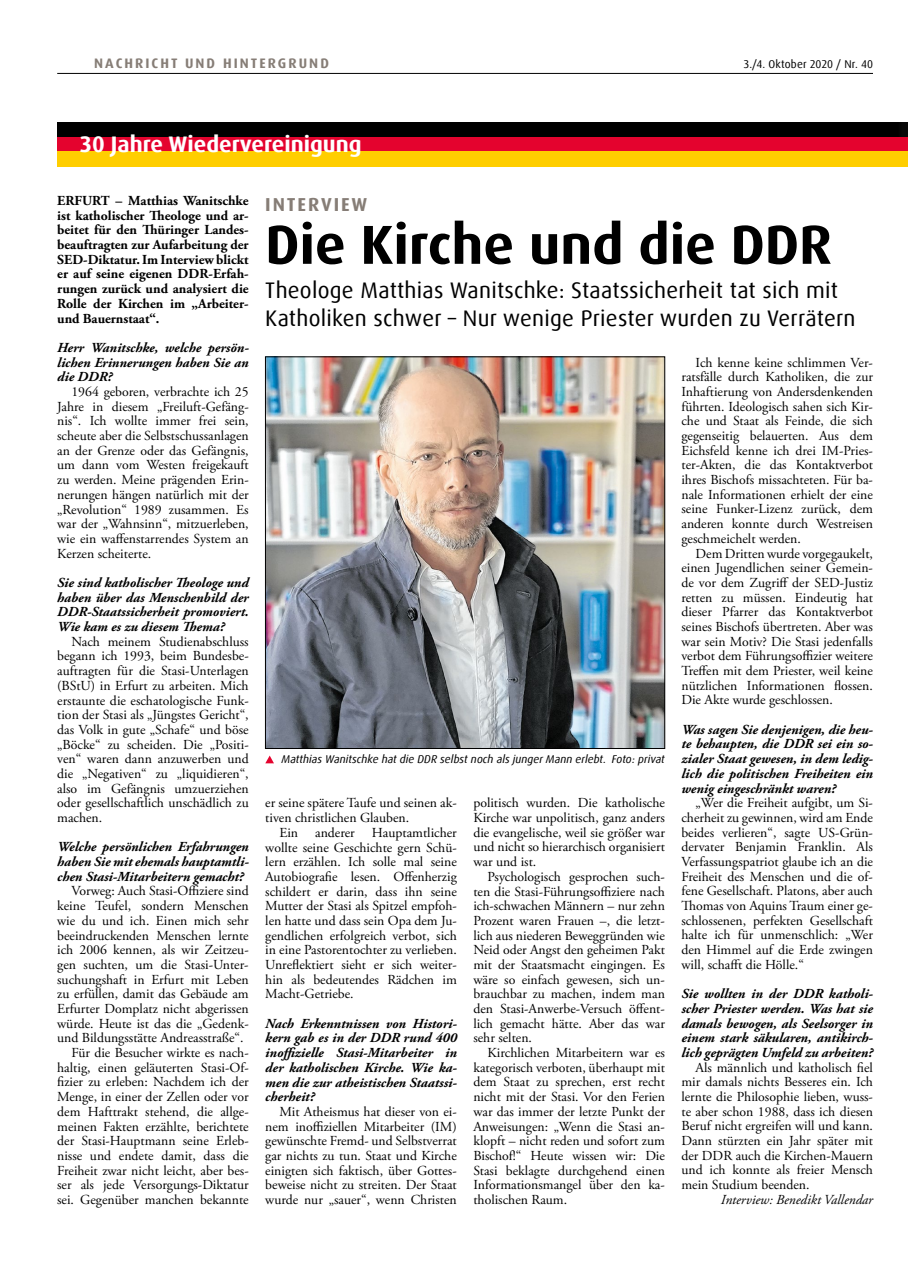
<style>
.page{position:relative;width:908px;height:1276px;background:#fff}
.page>*{position:absolute;margin:0;border:0;box-sizing:border-box;transform-origin:0 0}
.t1{font:700 55px "Dax Offc Pro";color:#000}
.t2{font:22.5px/27.5px "Dax Offc Pro";letter-spacing:.01em;color:#000}
.t3{font:700 22.5px "Dax Offc Pro";color:#fff}
.t4{font:700 18.75px "Dax Offc Pro";letter-spacing:.1em;color:#867d76}
.t5{font:13.75px/14.6px "Adobe Garamond Pro";color:#000;text-align:justify}
.t6{font:italic 700 13.75px/14.6px "Adobe Garamond Pro";color:#000;text-align:justify}
.t7{font:700 13.75px/14.6px "Adobe Garamond Pro";color:#000}
.t8{font:italic 13.75px "Adobe Garamond Pro";color:#000}
.t9{font:700 13.75px "Dax Offc Pro";letter-spacing:.15em;color:#867d76}
.t10{font:italic 11.25px "Dax Offc Pro";color:#000}
.t11{font:11.25px "Dax Offc Pro";letter-spacing:.01em;color:#000}
</style>
<div class="page">
<hr style="left:57px;top:73px;width:815px;height:1px;background:#000">
<div style="left:57px;top:122px;width:850px;height:15px;background:#000"></div>
<div style="left:57px;top:137px;width:850px;height:15px;background:#e4032e"></div>
<div style="left:57px;top:152px;width:850px;height:14px;background:#ffce00"></div>
<img style="left:267px;top:359px;width:395px;height:387px">
<div style="left:265px;top:357px;width:399px;height:391px;border:1px solid #000"></div>
<svg style="left:265px;top:755px;width:9px;height:8px"></svg>
<p class="t9" style="left:94px;top:54px;width:236px">NACHRICHT UND HINTERGRUND</p>
<p class="t11" style="left:743px;top:57px;width:131px">3./4. Oktober 2020 / Nr. 40</p>
<h2 class="t3" style="left:79px;top:130px;width:284px">30 Jahre Wiedervereinigung</h2>
<p class="t7" style="left:57px;top:194px;width:193px">ERFURT – Matthias Wanitschke ist katholischer</p>
<h3 class="t4" style="left:265px;top:193px;width:104px">INTERVIEW</h3>
<h1 class="t1" style="left:265px;top:209px;width:568px">Die Kirche und die DDR</h1>
<h2 class="t2" style="left:265px;top:277px;width:591px">Theologe Matthias Wanitschke: Staatssicherheit tat sich mit<br>Katholiken schwer – Nur wenige Priester wurden zu Verrätern</h2>
<p class="t7" style="left:165px;top:208px;width:85px">eologe und ar-</p>
<p class="t7" style="left:57px;top:223px;width:193px;text-align:justify;text-indent:100px">üringer Landes&shy;beauftragten zur Aufarbeitung der SED-Diktatur. Im Interview blickt er auf seine eigenen DDR-Erfah&shy;rungen zurück und analysiert die Rolle der Kirchen im „Arbeiter&shy;und Bauernstaat“.</p>
<p class="t6" style="left:57px;top:340px;width:193px">Herr Wanitschke, welche persön&shy;lichen Erinnerungen haben Sie an die DDR?</p>
<p class="t5" style="left:57px;top:385px;width:193px;text-indent:14px">1964 geboren, verbrachte ich 25<br>Jahre in diesem „Freiluft-Gefäng&shy;nis“. Ich wollte immer frei sein, scheute aber die Selbstschussanlagen an der Grenze oder das Gefängnis, um dann vom Westen freigekauft zu werden. Meine prägenden Erin&shy;nerungen hängen natürlich mit der „Revolution“ 1989 zusammen. Es war der „Wahnsinn“, mitzuerleben, wie ein waffenstarrendes System an Kerzen scheiterte.</p>
<p class="t6" style="left:57px;top:575px;width:116px">Sie sind katholischer</p>
<p class="t7" style="left:57px;top:223px;width:81px">beitet für den</p>
<p class="t5" style="left:681px;top:355px;width:193px;text-indent:14px">Ich kenne keine schlimmen Ver&shy;ratsfälle durch Katholiken, die zur Inhaftierung von Andersdenkenden führten. Ideologisch sahen sich Kir&shy;che und Staat als Feinde, die sich gegenseitig belauerten. Aus dem Eichsfeld kenne ich drei IM-Pries&shy;ter-Akten, die das Kontaktverbot ihres Bischofs missachteten. Für ba&shy;nale Informationen erhielt der eine seine Funker-Lizenz zurück, dem anderen konnte durch Westreisen geschmeichelt werden.</p>
<p class="t5" style="left:681px;top:546px;width:193px;text-indent:14px">Dem Dritten wurde vorgegaukelt, einen Jugendlichen seiner Gemein&shy;de vor dem Zugriff der SED-Justiz retten zu müssen. Eindeutig hat dieser Pfarrer das Kontaktverbot seines Bischofs übertreten. Aber was war sein Motiv? Die Stasi jedenfalls verbot dem Führungsoffizier weitere Treffen mit dem Priester, weil keine nützlichen Informationen flossen.<br>Die Akte wurde geschlossen.</p>
<p class="t6" style="left:681px;top:722px;width:193px">Was sagen Sie denjenigen, die heu&shy;te behaupten, die DDR sei ein so&shy;zialer Staat gewesen, in dem ledig&shy;lich die politischen Freiheiten ein wenig eingeschränkt waren?</p>
<p class="t5" style="left:695px;top:796px;width:179px">„Wer die Freiheit aufgibt, um Si-</p>
<p class="t5" style="left:681px;top:810px;width:193px">cherheit zu gewinnen, wird am Ende</p>
<p class="t5" style="left:681px;top:825px;width:193px">beides verlieren“, sagte US-Grün-</p>
<p class="t5" style="left:681px;top:840px;width:193px">dervater Benjamin Franklin. Als</p>
<p class="t5" style="left:681px;top:855px;width:193px">Verfassungspatriot glaube ich an die</p>
<p class="t5" style="left:681px;top:869px;width:193px">Freiheit des Menschen und die of-</p>
<p class="t5" style="left:681px;top:884px;width:193px">fene Gesellschaft. Platons, aber auch</p>
<p class="t5" style="left:695px;top:899px;width:178px">omas von Aquins Traum einer ge-</p>
<p class="t5" style="left:681px;top:913px;width:193px">schlossenen, perfekten Gesellschaft</p>
<p class="t5" style="left:681px;top:928px;width:193px">halte ich für unmenschlich: „Wer</p>
<p class="t5" style="left:681px;top:943px;width:193px">den Himmel auf die Erde zwingen</p>
<p class="t5" style="left:681px;top:957px;width:124px">will, schafft die Hölle.“</p>
<p class="t6" style="left:681px;top:986px;width:193px">Sie wollten in der DDR katholi&shy;scher Priester werden. Was hat sie damals bewogen, als Seelsorger in einem stark säkularen, antikirch&shy;lich geprägten Umfeld zu arbeiten?</p>
<p class="t5" style="left:681px;top:1060px;width:193px;text-indent:14px">Als männlich und katholisch fiel mir damals nichts Besseres ein. Ich lernte die Philosophie lieben, wuss&shy;te aber schon 1988, dass ich diesen Beruf nicht ergreifen will und kann.<br>Dann stürzten ein Jahr später mit der DDR auch die Kirchen-Mauern und ich konnte als freier Mensch mein Studium beenden.</p>
<p class="t8" style="left:720px;top:1191px;width:153px">Interview: Benedikt Vallendar</p>
<p class="t6" style="left:57px;top:575px;width:193px;text-indent:132px">eologe und haben über das Menschenbild der DDR-Staatssicherheit promoviert.<br>Wie kam es zu diesem</p>
<p class="t6" style="left:196px;top:619px;width:29px">ema?</p>
<p class="t5" style="left:57px;top:634px;width:193px;text-indent:14px">Nach meinem Studienabschluss begann ich 1993, beim Bundesbe&shy;auftragten für die Stasi-Unterlagen (BStU) in Erfurt zu arbeiten. Mich erstaunte die eschatologische Funk&shy;tion der Stasi als „Jüngstes Gericht“, das Volk in gute „Schafe“ und böse „Böcke“ zu scheiden. Die „Positi&shy;ven“ waren dann anzuwerben und die „Negativen“ zu „liquidieren“, also im Gefängnis umzuerziehen oder gesellschaftlich unschädlich zu machen.</p>
<p class="t6" style="left:57px;top:840px;width:193px">Welche persönlichen Erfahrungen haben Sie mit ehemals hauptamtli&shy;chen Stasi-Mitarbeitern gemacht?</p>
<p class="t5" style="left:71px;top:884px;width:179px">Vorweg: Auch Stasi-Offiziere sind</p>
<p class="t5" style="left:57px;top:899px;width:193px">keine Teufel, sondern Menschen</p>
<p class="t5" style="left:57px;top:913px;width:193px">wie du und ich. Einen mich sehr</p>
<p class="t5" style="left:57px;top:928px;width:193px">beeindruckenden Menschen lernte</p>
<p class="t5" style="left:57px;top:943px;width:193px">ich 2006 kennen, als wir Zeitzeu-</p>
<p class="t5" style="left:57px;top:957px;width:193px">gen suchten, um die Stasi-Unter-</p>
<p class="t5" style="left:57px;top:972px;width:193px">suchungshaft in Erfurt mit Leben</p>
<p class="t5" style="left:57px;top:987px;width:193px">zu erfüllen, damit das Gebäude am</p>
<p class="t5" style="left:57px;top:1001px;width:193px">Erfurter Domplatz nicht abgerissen</p>
<p class="t5" style="left:57px;top:1016px;width:193px">würde. Heute ist das die „Gedenk-</p>
<p class="t5" style="left:57px;top:1031px;width:188px">und Bildungsstätte Andreasstraße“.</p>
<p class="t5" style="left:71px;top:1046px;width:179px">Für die Besucher wirkte es nach-</p>
<p class="t5" style="left:57px;top:1060px;width:193px">haltig, einen geläuterten Stasi-Of-</p>
<p class="t5" style="left:57px;top:1075px;width:193px">fizier zu erleben: Nachdem ich der</p>
<p class="t5" style="left:57px;top:1090px;width:193px">Menge, in einer der Zellen oder vor</p>
<p class="t5" style="left:57px;top:1104px;width:193px">dem Hafttrakt stehend, die allge-</p>
<p class="t5" style="left:57px;top:1119px;width:193px">meinen Fakten erzählte, berichtete</p>
<p class="t5" style="left:57px;top:1134px;width:193px">der Stasi-Hauptmann seine Erleb-</p>
<p class="t5" style="left:57px;top:1148px;width:193px">nisse und endete damit, dass die</p>
<p class="t5" style="left:57px;top:1163px;width:193px">Freiheit zwar nicht leicht, aber bes-</p>
<p class="t5" style="left:57px;top:1178px;width:193px">ser als jede Versorgungs-Diktatur</p>
<p class="t5" style="left:57px;top:1192px;width:193px">sei. Gegenüber manchen bekannte</p>
<p class="t10" style="left:281px;top:752px;width:384px">Matthias Wanitschke hat die DDR selbst noch als junger Mann erlebt. Foto: privat</p>
<p class="t5" style="left:473px;top:796px;width:193px">politisch wurden. Die katholische Kirche war unpolitisch, ganz anders die evangelische, weil sie größer war und nicht so hierarchisch organisiert war und ist.</p>
<p class="t5" style="left:473px;top:869px;width:193px;text-indent:14px">Psychologisch gesprochen such&shy;ten die Stasi-Führungsoffiziere nach ich-schwachen Männern – nur zehn Prozent waren Frauen –, die letzt&shy;lich aus niederen Beweggründen wie Neid oder Angst den geheimen Pakt mit der Staatsmacht eingingen. Es wäre so einfach gewesen, sich un&shy;brauchbar zu machen, indem man den Stasi-Anwerbe-Versuch öffent&shy;lich gemacht hätte. Aber das war sehr selten.</p>
<p class="t5" style="left:473px;top:1046px;width:193px;text-indent:14px">Kirchlichen Mitarbeitern war es kategorisch verboten, überhaupt mit dem Staat zu sprechen, erst recht nicht mit der Stasi. Vor den Fe rien war das immer der letzte Punkt der Anweisungen: „Wenn die Stasi an&shy;klopft – nicht reden und sofort zum Bischof!“ Heute wissen wir: Die Stasi beklagte durchgehend einen Informationsmangel über den ka&shy;tholischen Raum.</p>
<p class="t5" style="left:265px;top:796px;width:193px">er seine spätere Taufe und seinen ak&shy;tiven christlichen Glauben.</p>
<p class="t5" style="left:265px;top:825px;width:193px;text-indent:14px">Ein anderer Hauptamtlicher wollte seine Geschichte gern Schü&shy;lern erzählen. Ich solle mal seine Autobiografie lesen. Offenherzig schildert er darin, dass ihn seine Mutter der Stasi als Spitzel empfoh&shy;len hatte und dass sein Opa dem Ju&shy;gendlichen erfolgreich verbot, sich in eine Pastorentochter zu verlieben.<br>Unreflektiert sieht er sich weiter&shy;hin als bedeutendes Rädchen im Macht-Getriebe.</p>
<p class="t6" style="left:265px;top:1016px;width:193px">Nach Erkenntnissen von Histori&shy;kern gab es in der DDR rund 400 inoffizielle Stasi-Mitarbeiter in der katholischen Kirche. Wie ka&shy;men die zur atheistischen Staatssi&shy;cherheit?</p>
<p class="t5" style="left:265px;top:1104px;width:193px;text-indent:14px">Mit Atheismus hat dieser von ei&shy;nem inoffiziellen Mitarbeiter (IM) gewünschte Fremd- und Selbstverrat gar nichts zu tun. Staat und Kirche einigten sich faktisch, über Gottes&shy;beweise nicht zu streiten. Der Staat wurde nur „sauer“, wenn Christen</p>
</div>
